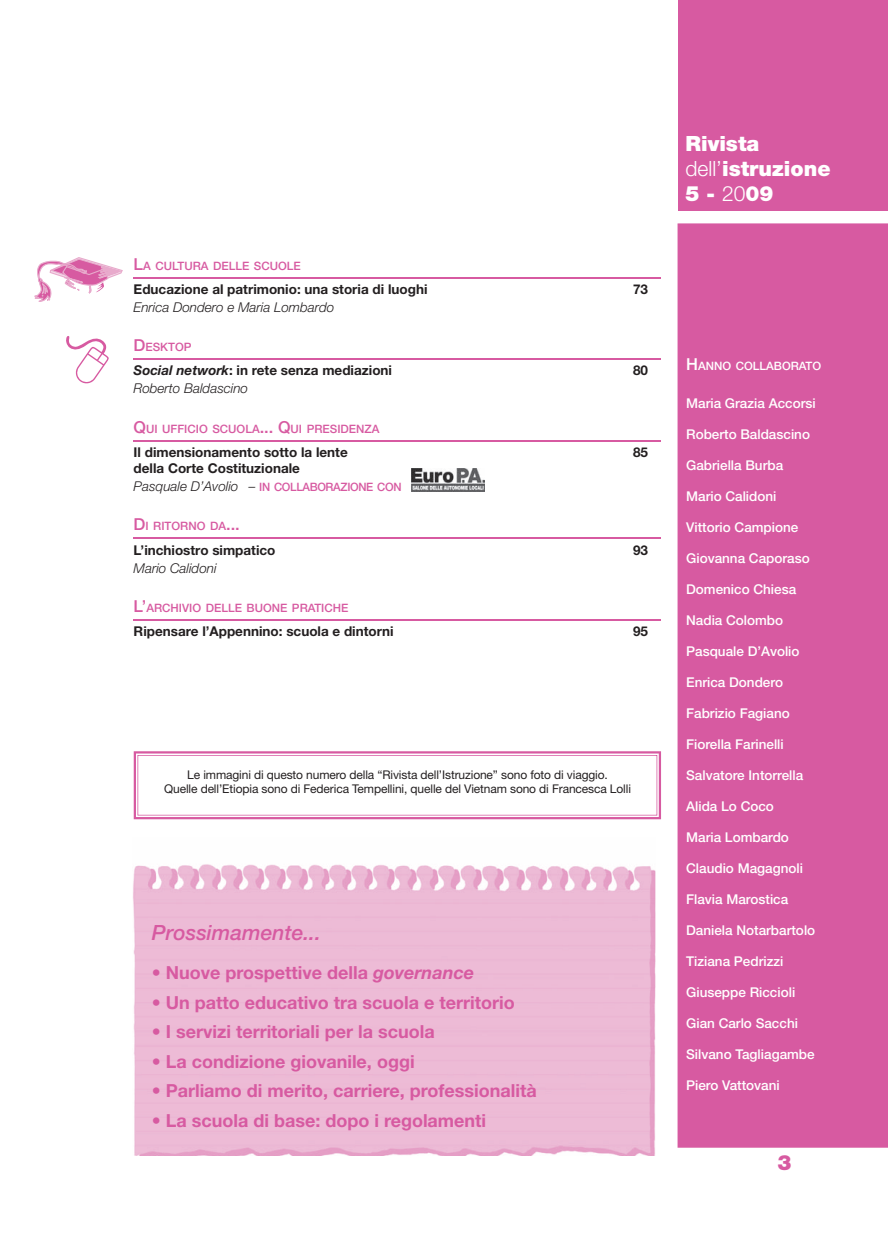
<style>
.page{position:relative;width:888px;height:1258px;background:#fff}
.page>*{position:absolute;margin:0;border:0;box-sizing:border-box;transform-origin:0 0}
.t1{font:900 21px/25.2px "Helvetica Neue";color:#fff}
.t2{font:italic 500 21px "Helvetica Neue";color:#d75aa1}
.t3{font:900 21px "Helvetica Neue";color:#d75aa1}
.t4{font:700 18px "Helvetica Neue LT Std";color:#d75aa1}
.t5{font:500 13.5px "Helvetica Neue";color:#fff}
.t6{font:700 13.5px "Helvetica Neue LT Std";color:#231f20}
.t7{font:italic 300 13.5px "Helvetica Neue";color:#231f20}
.t8{font:12px/14.4px "Helvetica Neue LT Std";letter-spacing:-.01em;color:#231f20;text-align:center}
.t9{font:500 11.55px "Helvetica Neue";color:#d75aa1}
.t10{font:500 11.55px "Helvetica Neue LT Std";letter-spacing:-.03em;color:#d75aa1}
.t11{font:500 11.55px "Helvetica Neue";color:#fff}
.s1{font-size:16.5px}
.s2{font-style:italic}
.s3{font-family:"Helvetica Neue";font-weight:300;font-style:italic;font-size:13.5px;color:#231f20}
.s4{font-family:"Helvetica Neue LT Std";font-weight:300}
</style>
<div class="page">
<div style="left:678px;top:0;width:210px;height:211px;background:#d75aa1"></div>
<div style="left:677px;top:223px;width:211px;height:925px;background:#d75aa1"></div>
<hr style="left:134px;top:277px;width:527px;height:1px;background:#d75aa1">
<hr style="left:134px;top:358px;width:527px;height:2px;background:#d75aa1">
<hr style="left:134px;top:440px;width:527px;height:1px;background:#d75aa1">
<hr style="left:134px;top:537px;width:527px;height:2px;background:#d75aa1">
<hr style="left:134px;top:619px;width:527px;height:1px;background:#d75aa1">
<svg style="left:34px;top:257px;width:89px;height:45px"></svg>
<img style="left:133px;top:864px;width:523px;height:292px">
<svg style="left:134px;top:751px;width:527px;height:68px"></svg>
<img style="left:411px;top:469px;width:73px;height:22px">
<p class="t9" style="left:134px;top:262px;width:169px"><span class="s1">L</span>A CULTURA DELLE SCUOLE</p>
<p class="t6" style="left:134px;top:284px;width:295px">Educazione al patrimonio: una storia di luoghi</p>
<p class="t6" style="left:633px;top:284px;width:17px">73</p>
<p class="t7" style="left:134px;top:302px;width:202px">Enrica Dondero e Maria Lombardo</p>
<p class="t9" style="left:134px;top:343px;width:59px"><span class="s1">D</span>ESKTOP</p>
<p class="t6" style="left:134px;top:366px;width:260px"><span class="s2">Social network</span>: in rete senza mediazioni</p>
<p class="t6" style="left:633px;top:366px;width:17px">80</p>
<p class="t7" style="left:134px;top:384px;width:116px">Roberto Baldascino</p>
<p class="t9" style="left:134px;top:424px;width:247px"><span class="s1">Q</span>UI UFFICIO SCUOLA<span class="s1">... Q</span>UI PRESIDENZA</p>
<p class="t6" style="left:134px;top:447px;width:216px">Il dimensionamento sotto la lente</p>
<p class="t6" style="left:633px;top:447px;width:17px">85</p>
<p class="t6" style="left:134px;top:463px;width:168px">della Corte Costituzionale</p>
<p class="t7" style="left:134px;top:481px;width:106px">Pasquale D’Avolio</p>
<p class="t9" style="left:134px;top:522px;width:108px"><span class="s1">D</span>I RITORNO DA<span class="s1">...</span></p>
<p class="t6" style="left:134px;top:545px;width:143px">L’inchiostro simpatico</p>
<p class="t6" style="left:633px;top:545px;width:17px">93</p>
<p class="t7" style="left:134px;top:563px;width:85px">Mario Calidoni</p>
<p class="t9" style="left:134px;top:604px;width:216px"><span class="s1">L’</span>ARCHIVIO DELLE BUONE PRATICHE</p>
<p class="t6" style="left:134px;top:626px;width:262px">Ripensare l’Appennino: scuola e dintorni</p>
<p class="t6" style="left:633px;top:626px;width:17px">95</p>
<p class="t10" style="left:249px;top:480px;width:154px"><span class="s3">–</span> IN COLLABORAZIONE CON</p>
<p class="t8" style="left:164px;top:768px;width:468px">Le immagini di questo numero della “Rivista dell’Istruzione” sono foto di viaggio.<br>Quelle dell’Etiopia sono di Federica Tempellini, quelle del Vietnam sono di Francesca Lolli</p>
<h1 class="t2" style="left:152px;top:925px;width:171px">Prossimamente...</h1>
<h2 class="t4" style="left:152px;top:966px;width:324px">• Nuove prospettive della <span class="s2">governance</span></h2>
<h2 class="t4" style="left:152px;top:996px;width:365px">• Un patto educativo tra scuola e territorio</h2>
<h2 class="t4" style="left:152px;top:1025px;width:285px">• I servizi territoriali per la scuola</h2>
<h2 class="t4" style="left:152px;top:1055px;width:264px">• La condizione giovanile, oggi</h2>
<h2 class="t4" style="left:152px;top:1084px;width:387px">• Parliamo di merito, carriere, professionalità</h2>
<h2 class="t4" style="left:152px;top:1114px;width:336px">• La scuola di base: dopo i regolamenti</h2>
<h1 class="t1" style="left:685px;top:132px;width:147px">Rivista <span class="s4">dell’</span>istruzione<br>5 - <span class="s4">20</span>09</h1>
<p class="t11" style="left:686px;top:362px;width:137px"><span class="s1">H</span>ANNO COLLABORATO</p>
<p class="t5" style="left:686px;top:398px;width:131px">Maria Grazia Accorsi</p>
<p class="t5" style="left:686px;top:429px;width:125px">Roberto Baldascino</p>
<p class="t5" style="left:686px;top:460px;width:99px">Gabriella Burba</p>
<p class="t5" style="left:686px;top:491px;width:92px">Mario Calidoni</p>
<p class="t5" style="left:686px;top:522px;width:114px">Vittorio Campione</p>
<p class="t5" style="left:686px;top:553px;width:125px">Giovanna Caporaso</p>
<p class="t5" style="left:686px;top:584px;width:112px">Domenico Chiesa</p>
<p class="t5" style="left:686px;top:615px;width:99px">Nadia Colombo</p>
<p class="t5" style="left:686px;top:646px;width:115px">Pasquale D’Avolio</p>
<p class="t5" style="left:686px;top:677px;width:98px">Enrica Dondero</p>
<p class="t5" style="left:686px;top:708px;width:105px">Fabrizio Fagiano</p>
<p class="t5" style="left:686px;top:739px;width:99px">Fiorella Farinelli</p>
<p class="t5" style="left:686px;top:770px;width:119px">Salvatore Intorrella</p>
<p class="t5" style="left:686px;top:801px;width:89px">Alida Lo Coco</p>
<p class="t5" style="left:686px;top:832px;width:104px">Maria Lombardo</p>
<p class="t5" style="left:686px;top:863px;width:118px">Claudio Magagnoli</p>
<p class="t5" style="left:686px;top:894px;width:104px">Flavia Marostica</p>
<p class="t5" style="left:686px;top:925px;width:131px">Daniela Notarbartolo</p>
<p class="t5" style="left:686px;top:956px;width:99px">Tiziana Pedrizzi</p>
<p class="t5" style="left:686px;top:987px;width:111px">Giuseppe Riccioli</p>
<p class="t5" style="left:686px;top:1018px;width:113px">Gian Carlo Sacchi</p>
<p class="t5" style="left:686px;top:1049px;width:130px">Silvano Tagliagambe</p>
<p class="t5" style="left:686px;top:1080px;width:95px">Piero Vattovani</p>
<h1 class="t3" style="left:777px;top:1155px;width:16px">3</h1>
</div>
